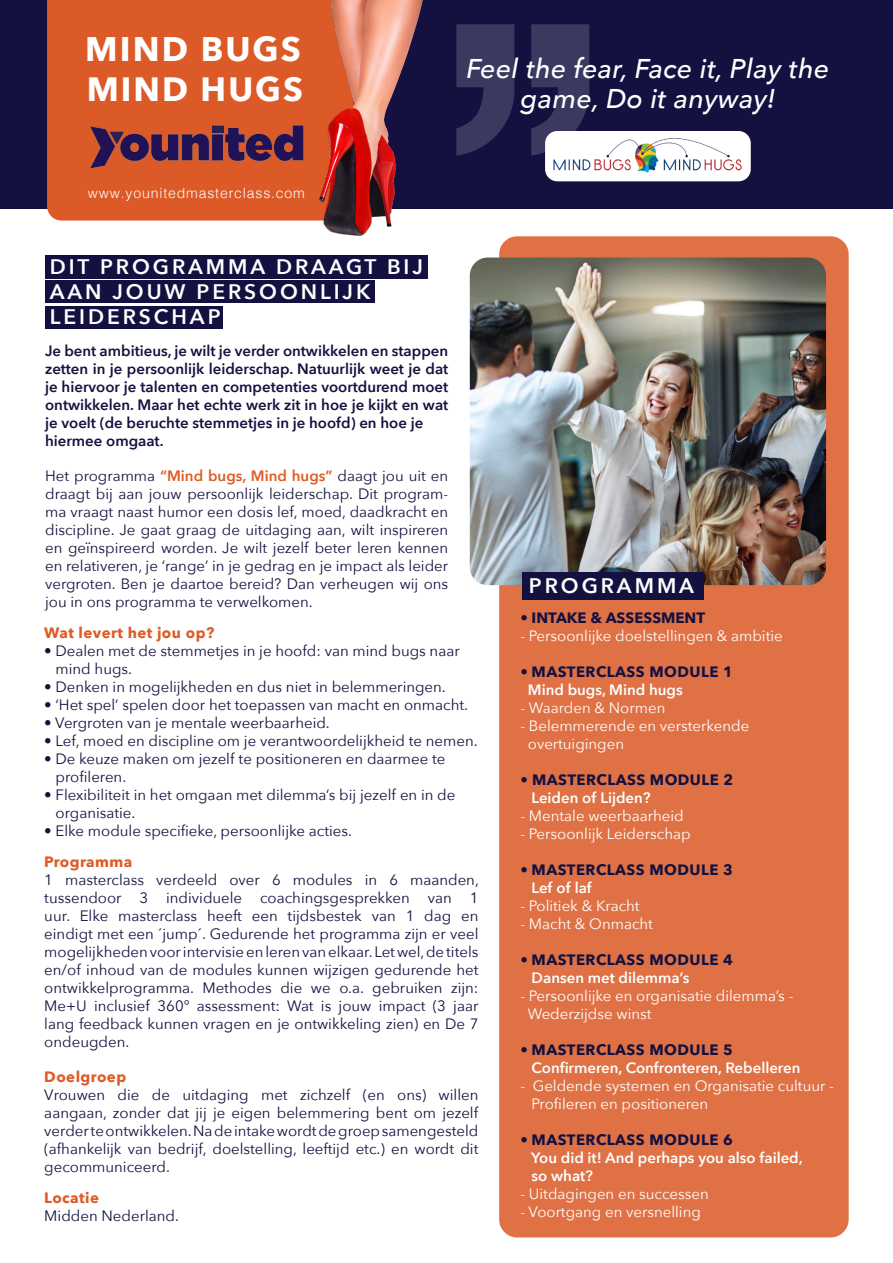
<style>
.page{position:relative;width:893px;height:1263px;background:#fff}
.page>*{position:absolute;margin:0;border:0;box-sizing:border-box;transform-origin:0 0}
.t1{font:700 408.9px "Helvetica Neue";color:#fff}
.t2{font:700 34.05px "Avenir Next";letter-spacing:.06em;color:#fff}
.t3{font:700 33.6px "Avenir Next";letter-spacing:.06em;color:#fff}
.t4{font:italic 500 27.15px/29.8px "Avenir Next";letter-spacing:.01em;color:#fff;text-align:center}
.t5{font:600 21px/25.2px "Avenir Next";letter-spacing:.14em;color:#fff}
.t6{font:15px/18px "Avenir Next";color:#141140;text-align:justify}
.t7{font:15px/18px "Avenir Next";color:#fff}
.t8{font:600 15px/18px "Avenir Next";color:#141140;text-align:justify}
.t9{font:600 15px/18px "Avenir Next";color:#fff}
.t10{font:700 15px "Avenir Next";letter-spacing:.03em;color:#13113f}
.t11{font:700 15px "Avenir Next";letter-spacing:.03em;color:#dd5b26}
.t12{font:700 15px "Avenir Next";letter-spacing:.015em;color:#141140}
.t13{font:300 14.1px "Helvetica";letter-spacing:.06em;color:#fff}
.s1{font-weight:600;color:#dd5b26}
.s2{color:#13113f}
</style>
<div class="page">
<div style="left:45px;top:306px;width:178px;height:23px;background:#141140"></div>
<div style="left:45px;top:255px;width:383px;height:24px;background:#141140"></div>
<div style="left:45px;top:280px;width:330px;height:23px;background:#141140"></div>
<div style="left:499px;top:236px;width:350px;height:1001px;background:#e07145;border-radius:18px"></div>
<img style="left:470px;top:257px;width:356px;height:328px">
<div style="left:522px;top:572px;width:181px;height:28px;background:#141140"></div>
<div style="left:0;top:0;width:893px;height:208px;background:#141140"></div>
<div style="left:47px;top:0;width:271px;height:221px;background:#dc5a27"></div>
<img style="left:318px;top:0;width:108px;height:236px">
<img style="left:71px;top:107px;width:245px;height:74px">
<div style="left:212px;top:126px;width:11px;height:7px;background:#262256"></div>
<svg style="left:110px;top:132px;width:14px;height:13px"></svg>
<img style="left:545px;top:131px;width:206px;height:50px">
<p class="t2" style="left:85px;top:20px;width:217px">MIND BUGS</p>
<p class="t3" style="left:87px;top:60px;width:218px">MIND HUGS</p>
<p class="t13" style="left:88px;top:181px;width:219px">www.younitedmasterclass.com</p>
<h1 class="t1" style="left:617px;top:330px;width:190px;rotate:-180deg">‘‘</h1>
<p class="t4" style="left:466px;top:53px;width:364px">Feel the fear, Face it, Play the game, Do it anyway!</p>
<p class="t5" style="left:50px;top:253px;width:375px">DIT PROGRAMMA DRAAGT BIJ<br>AAN JOUW PERSOONLIJK<br>LEIDERSCHAP</p>
<p class="t8" style="left:45px;top:342px;width:405px">Je bent ambitieus, je wilt je verder ontwikkelen en stappen zetten in je persoonlijk leiderschap. Natuurlijk weet je dat je hiervoor je talenten en competenties voortdurend moet ontwikkelen. Maar het echte werk zit in hoe je kijkt en wat je voelt (de beruchte stemmetjes in je hoofd) en hoe je</p>
<p class="t8" style="left:45px;top:432px;width:120px">hiermee omgaat.</p>
<p class="t6" style="left:45px;top:466px;width:405px">Het programma <span class="s1">“Mind bugs, Mind hugs”</span> daagt jou uit en draagt bij aan jouw persoonlijk leiderschap. Dit program&shy;ma vraagt naast humor een dosis lef, moed, daadkracht en discipline. Je gaat graag de uitdaging aan, wilt inspireren en geïnspireerd worden. Je wilt jezelf beter leren kennen en relativeren, je ‘range’ in je gedrag en je impact als leider vergroten. Ben je daartoe bereid? Dan verheugen wij ons jou in ons programma te verwelkomen.</p>
<p class="t11" style="left:44px;top:620px;width:171px">Wat levert het jou op?</p>
<p class="t6" style="left:56px;top:641px;width:406px;text-indent:-11px">• Dealen met de stemmetjes in je hoofd: van mind bugs naar mind hugs.</p>
<p class="t6" style="left:44px;top:677px;width:403px">• Denken in mogelijkheden en dus niet in belemmeringen.</p>
<p class="t6" style="left:44px;top:695px;width:425px">• ‘Het spel’ spelen door het toepassen van macht en onmacht.</p>
<p class="t6" style="left:44px;top:713px;width:287px">• Vergroten van je mentale weerbaarheid.</p>
<p class="t6" style="left:44px;top:731px;width:435px">• Lef, moed en discipline om je verantwoordelijkheid te nemen.</p>
<p class="t6" style="left:44px;top:749px;width:403px">• De keuze maken om jezelf te positioneren en daarmee te</p>
<p class="t6" style="left:56px;top:767px;width:72px">profileren.</p>
<p class="t6" style="left:56px;top:785px;width:401px;text-indent:-11px">• Flexibiliteit in het omgaan met dilemma’s bij jezelf en in de organisatie.</p>
<p class="t6" style="left:44px;top:821px;width:309px">• Elke module specifieke, persoonlijke acties.</p>
<p class="t11" style="left:44px;top:849px;width:89px">Programma</p>
<p class="t6" style="left:44px;top:870px;width:436px">1 masterclass verdeeld over 6 modules in 6 maanden, tussendoor 3 individuele coachingsgesprekken van 1 uur. Elke masterclass heeft een tijdsbestek van 1 dag en eindigt met een ́jump ́. Gedurende het programma zijn er veel mogelijkheden voor intervisie en leren van elkaar. Let wel, de titels en/of inhoud van de modules kunnen wijzigen gedurende het ontwikkelprogramma. Methodes die we o.a. gebruiken zijn:<br>Me+U inclusief 360° assessment: Wat is jouw impact (3 jaar lang feedback kunnen vragen en je ontwikkeling zien) en De 7 ondeugden.</p>
<p class="t11" style="left:44px;top:1063px;width:83px">Doelgroep</p>
<p class="t6" style="left:44px;top:1085px;width:436px">Vrouwen die de uitdaging met zichzelf (en ons) willen aangaan, zonder dat jij je eigen belemmering bent om jezelf verder te ontwikkelen. Na de intake wordt de groep samengesteld (afhankelijk van bedrijf, doelstelling, leeftijd etc.) en wordt dit gecommuniceerd.</p>
<p class="t11" style="left:44px;top:1184px;width:56px">Locatie</p>
<p class="t6" style="left:44px;top:1206px;width:136px">Midden Nederland.</p>
<p class="t5" style="left:529px;top:573px;width:167px">PROGRAMMA</p>
<p class="t12" style="left:520px;top:604px;width:186px">• INTAKE &amp; ASSESSMENT</p>
<p class="t7" style="left:520px;top:626px;width:264px">- Persoonlijke doelstellingen &amp; ambitie</p>
<p class="t12" style="left:520px;top:658px;width:214px"><span class="s2">•</span> MASTERCLASS MODULE 1</p>
<p class="t9" style="left:528px;top:680px;width:156px">Mind bugs, Mind hugs</p>
<p class="t7" style="left:520px;top:698px;width:147px">- Waarden &amp; Normen</p>
<p class="t7" style="left:528px;top:716px;width:223px;text-indent:-8px">- Belemmerende en versterkende overtuigingen</p>
<p class="t10" style="left:520px;top:766px;width:214px">• MASTERCLASS MODULE 2</p>
<p class="t9" style="left:532px;top:788px;width:121px">Leiden of Lijden?</p>
<p class="t7" style="left:520px;top:806px;width:165px">- Mentale weerbaarheid</p>
<p class="t7" style="left:520px;top:824px;width:172px">- Persoonlijk Leiderschap</p>
<p class="t10" style="left:520px;top:856px;width:214px">• MASTERCLASS MODULE 3</p>
<p class="t9" style="left:532px;top:878px;width:62px">Lef of laf</p>
<p class="t7" style="left:520px;top:896px;width:121px">- Politiek &amp; Kracht</p>
<p class="t7" style="left:520px;top:914px;width:134px">- Macht &amp; Onmacht</p>
<p class="t10" style="left:520px;top:946px;width:214px">• MASTERCLASS MODULE 4</p>
<p class="t9" style="left:532px;top:968px;width:159px">Dansen met dilemma’s</p>
<p class="t7" style="left:528px;top:986px;width:267px;text-indent:-7px">- Persoonlijke en organisatie dilemma’s -<br>Wederzijdse winst</p>
<p class="t10" style="left:520px;top:1036px;width:214px">• MASTERCLASS MODULE 5</p>
<p class="t9" style="left:532px;top:1058px;width:270px">Confirmeren, Confronteren, Rebelleren</p>
<p class="t7" style="left:532px;top:1076px;width:304px;text-indent:-11px">- Geldende systemen en Organisatie cultuur -<br>Profileren en positioneren</p>
<p class="t10" style="left:520px;top:1126px;width:214px">• MASTERCLASS MODULE 6</p>
<p class="t9" style="left:531px;top:1148px;width:273px">You did it! And perhaps you also failed, so what?</p>
<p class="t7" style="left:520px;top:1184px;width:190px">- Uitdagingen en successen</p>
<p class="t7" style="left:520px;top:1202px;width:182px">- Voortgang en versnelling</p>
</div>
